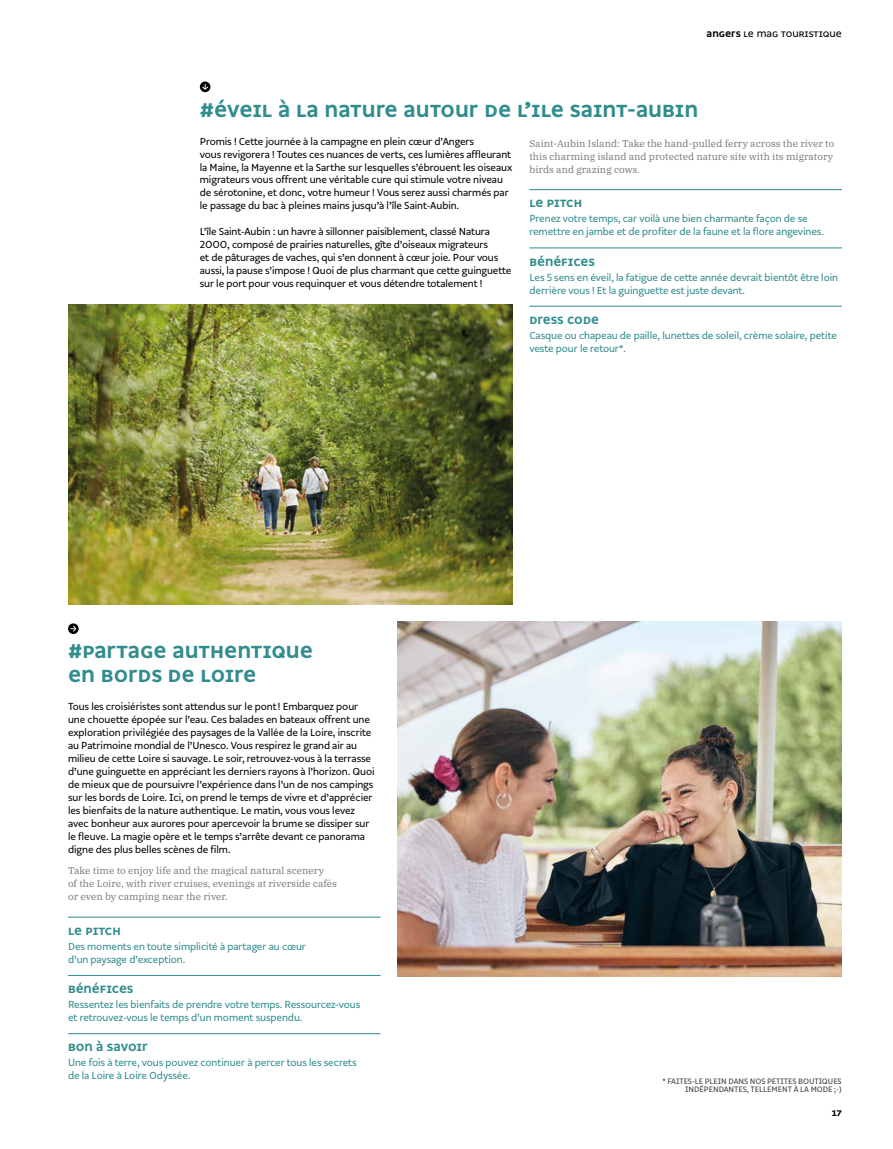
<style>
.page{position:relative;width:893px;height:1149px;background:#fff}
.page>*{position:absolute;margin:0;border:0;box-sizing:border-box;transform-origin:0 0}
.t1{font:700 22.5px/23.7px "Syndicat Beta A";color:#308c8d}
.t2{font:700 13.5px "Syndicat Beta A";letter-spacing:-.005em;color:#308c8d}
.t3{font:10.5px "Syndicat Beta A";letter-spacing:-.005em;color:#000}
.t4{font:700 10.5px "Syndicat Beta A";color:#000}
.t5{font:9.75px/12.9px "Syndicat Beta A";letter-spacing:-.01em;color:#000}
.t6{font:9.75px/12.9px "Syndicat Beta A";letter-spacing:-.01em;color:#308c8d}
.t7{font:9.75px/12.9px "IBM Plex Serif";color:#7c7b7b}
.t8{font:7.5px/8.7px "Syndicat Beta A";letter-spacing:-.01em;color:#3c3c3b;text-align:right}
.s1{font-weight:700}
</style>
<div class="page">
<img style="left:68px;top:304px;width:444px;height:300px">
<img style="left:398px;top:621px;width:444px;height:355px">
<hr style="left:529px;top:189px;width:313px;height:1px;background:#308c8d">
<hr style="left:529px;top:247px;width:313px;height:1px;background:#308c8d">
<hr style="left:529px;top:306px;width:313px;height:1px;background:#308c8d">
<div style="left:200px;top:81px;width:10px;height:11px;background:#000;border-radius:50%"></div>
<svg style="left:202px;top:84px;width:6px;height:6px"></svg>
<svg style="left:68px;top:623px;width:11px;height:11px"></svg>
<svg style="left:70px;top:625px;width:6px;height:6px"></svg>
<hr style="left:68px;top:916px;width:313px;height:1px;background:#308c8d">
<hr style="left:68px;top:974px;width:313px;height:1px;background:#308c8d">
<hr style="left:68px;top:1032px;width:313px;height:1px;background:#308c8d">
<p class="t3" style="left:707px;top:26px;width:137px"><span class="s1">angers</span> le mag touristique</p>
<h1 class="t1" style="left:200px;top:98px;width:500px">#Éveil à la nature autour de l’ile Saint-Aubin</h1>
<p class="t5" style="left:200px;top:135px;width:314px">Promis ! Cette journée à la campagne en plein cœur d’Angers<br>vous revigorera ! Toutes ces nuances de verts, ces lumières affleurant la Maine, la Mayenne et la Sarthe sur lesquelles s’ébrouent les oiseaux migrateurs vous offrent une véritable cure qui stimule votre niveau de sérotonine, et donc, votre humeur ! Vous serez aussi charmés par le passage du bac à pleines mains jusqu’à l’île Saint-Aubin.</p>
<p class="t5" style="left:200px;top:226px;width:313px">L’île Saint-Aubin : un havre à sillonner paisiblement, classé Natura 2000, composé de prairies naturelles, gîte d’oiseaux migrateurs<br>et de pâturages de vaches, qui s’en donnent à cœur joie. Pour vous aussi, la pause s’impose ! Quoi de plus charmant que cette guinguette sur le port pour vous requinquer et vous détendre totalement !</p>
<p class="t7" style="left:529px;top:136px;width:307px">Saint-Aubin Island: Take the hand-pulled ferry across the river to this charming island and protected nature site with its migratory birds and grazing cows.</p>
<h2 class="t2" style="left:529px;top:193px;width:54px">Le pitch</h2>
<p class="t6" style="left:529px;top:213px;width:296px">Prenez votre temps, car voilà une bien charmante façon de se remettre en jambe et de profiter de la faune et la flore angevines.</p>
<h2 class="t2" style="left:529px;top:252px;width:67px">Bénéfices</h2>
<p class="t6" style="left:529px;top:271px;width:310px">Les 5 sens en éveil, la fatigue de cette année devrait bientôt être loin derrière vous ! Et la guinguette est juste devant.</p>
<h2 class="t2" style="left:529px;top:310px;width:71px">Dress code</h2>
<p class="t6" style="left:529px;top:329px;width:309px">Casque ou chapeau de paille, lunettes de soleil, crème solaire, petite veste pour le retour*.</p>
<h1 class="t1" style="left:68px;top:640px;width:246px">#Partage authentique en bords de Loire</h1>
<p class="t5" style="left:68px;top:700px;width:308px">Tous les croisiéristes sont attendus sur le pont ! Embarquez pour une chouette épopée sur l’eau. Ces balades en bateaux offrent une exploration privilégiée des paysages de la Vallée de la Loire, inscrite au Patrimoine mondial de l’Unesco. Vous respirez le grand air au milieu de cette Loire si sauvage. Le soir, retrouvez-vous à la terrasse d’une guinguette en appréciant les derniers rayons à l’horizon. Quoi de mieux que de poursuivre l’expérience dans l’un de nos campings sur les bords de Loire. Ici, on prend le temps de vivre et d’apprécier les bienfaits de la nature authentique. Le matin, vous vous levez avec bonheur aux aurores pour apercevoir la brume se dissiper sur le fleuve. La magie opère et le temps s’arrête devant ce panorama digne des plus belles scènes de film.</p>
<p class="t7" style="left:68px;top:863px;width:271px">Take time to enjoy life and the magical natural scenery<br>of the Loire, with river cruises, evenings at riverside cafés or even by camping near the river.</p>
<h2 class="t2" style="left:68px;top:920px;width:54px">Le pitch</h2>
<p class="t6" style="left:68px;top:940px;width:240px">Des moments en toute simplicité à partager au cœur d’un paysage d’exception.</p>
<h2 class="t2" style="left:68px;top:979px;width:67px">Bénéfices</h2>
<p class="t6" style="left:68px;top:998px;width:294px">Ressentez les bienfaits de prendre votre temps. Ressourcez-vous et retrouvez-vous le temps d’un moment suspendu.</p>
<h2 class="t2" style="left:68px;top:1037px;width:82px">Bon à savoir</h2>
<p class="t6" style="left:68px;top:1056px;width:290px">Une fois à terre, vous pouvez continuer à percer tous les secrets de la Loire à Loire Odyssée.</p>
<p class="t8" style="left:662px;top:1076px;width:181px">* FAITES-LE PLEIN DANS NOS PETITES BOUTIQUES<br>INDÉPENDANTES, TELLEMENT À LA MODE ;-)</p>
<p class="t4" style="left:832px;top:1105px;width:12px">17</p>
</div>
